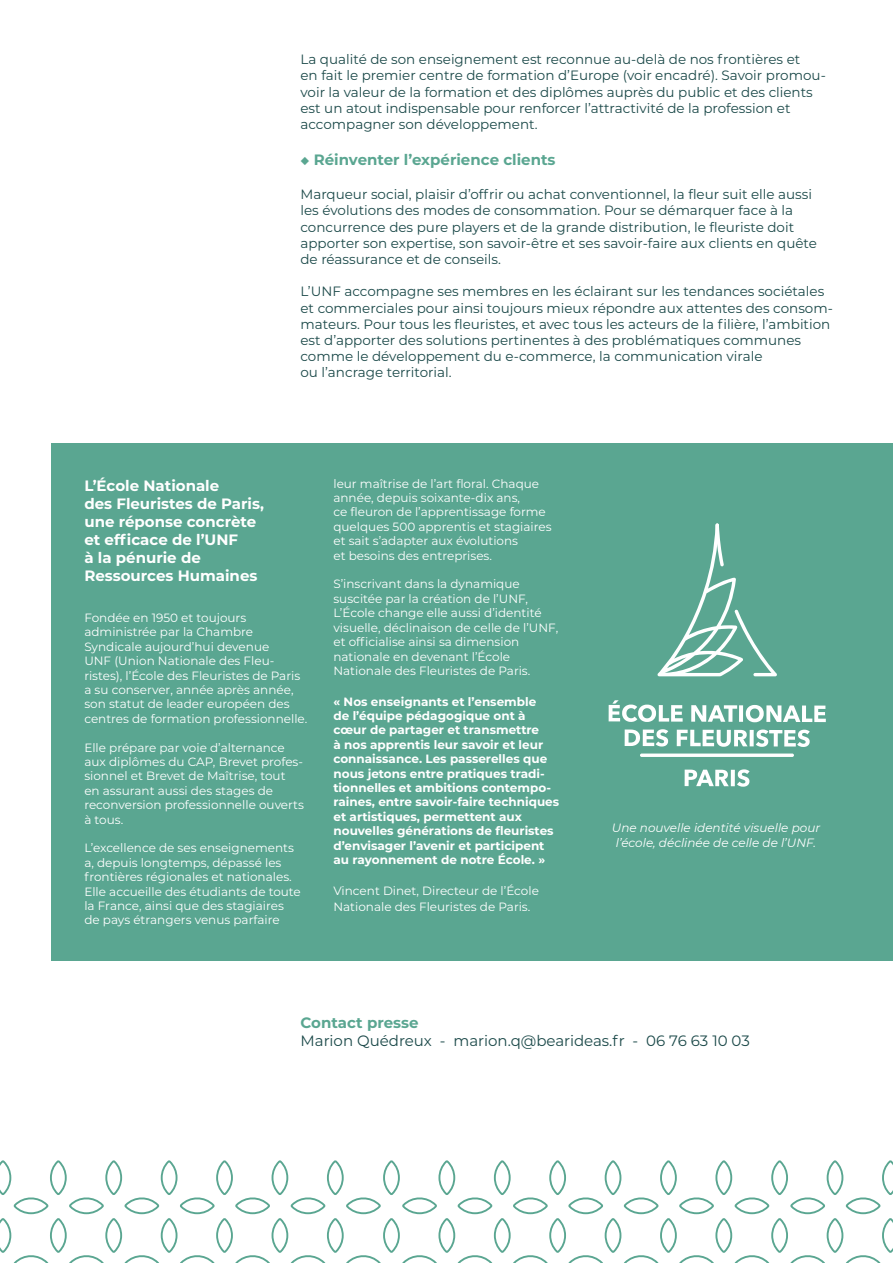
<style>
.page{position:relative;width:893px;height:1263px;background:#fff}
.page>*{position:absolute;margin:0;border:0;box-sizing:border-box;transform-origin:0 0}
.t1{font:700 15px/18px "Montserrat";color:#fff}
.t2{font:15px "Montserrat";color:#1b4949}
.t3{font:700 15px "Montserrat";color:#5aa691}
.t4{font:13.5px/16.2px "Montserrat";color:#1b4949}
.t5{font:12px/14.4px "Montserrat";color:#fff}
.t6{font:700 12px/14.4px "Montserrat";color:#fff}
.t7{font:italic 12px/14.4px "Montserrat";color:#fff;text-align:center}
</style>
<div class="page">
<svg style="left:0;top:1160px;width:893px;height:103px"></svg>
<div style="left:51px;top:443px;width:842px;height:517px;background:#5aa691"></div>
<svg style="left:657px;top:523px;width:120px;height:153px"></svg>
<svg style="left:685px;top:770px;width:44px;height:16px"></svg>
<svg style="left:731px;top:770px;width:4px;height:16px"></svg>
<svg style="left:737px;top:769px;width:13px;height:18px"></svg>
<svg style="left:609px;top:700px;width:74px;height:22px"></svg>
<svg style="left:691px;top:705px;width:46px;height:17px"></svg>
<hr style="left:739px;top:705px;width:4px;height:17px;background:#fff">
<svg style="left:746px;top:705px;width:80px;height:17px"></svg>
<svg style="left:625px;top:729px;width:43px;height:17px"></svg>
<svg style="left:677px;top:730px;width:71px;height:17px"></svg>
<svg style="left:750px;top:730px;width:4px;height:16px"></svg>
<svg style="left:756px;top:729px;width:54px;height:18px"></svg>
<svg style="left:640px;top:753px;width:154px;height:4px"></svg>
<p class="t4" style="left:300px;top:51px;width:527px">La qualité de son enseignement est reconnue au-delà de nos frontières et<br>en fait le premier centre de formation d’Europe (voir encadré). Savoir promou&shy;voir la valeur de la formation et des diplômes auprès du public et des clients est un atout indispensable pour renforcer l’attractivité de la profession et accompagner son développement.</p>
<p class="t3" style="left:300px;top:149px;width:257px">◆ Réinventer l’expérience clients</p>
<p class="t4" style="left:300px;top:186px;width:518px">Marqueur social, plaisir d’offrir ou achat conventionnel, la fleur suit elle aussi les évolutions des modes de consommation. Pour se démarquer face à la concurrence des pure players et de la grande distribution, le fleuriste doit apporter son expertise, son savoir-être et ses savoir-faire aux clients en quête de réassurance et de conseils.</p>
<p class="t4" style="left:300px;top:283px;width:534px">L’UNF accompagne ses membres en les éclairant sur les tendances sociétales et commerciales pour ainsi toujours mieux répondre aux attentes des consom&shy;mateurs. Pour tous les fleuristes, et avec tous les acteurs de la filière, l’ambition est d’apporter des solutions pertinentes à des problématiques communes comme le développement du e-commerce, la communication virale<br>ou l’ancrage territorial.</p>
<p class="t1" style="left:84px;top:475px;width:181px">L’École Nationale<br>des Fleuristes de Paris, une réponse concrète et efficace de l’UNF<br>à la pénurie de<br>Ressources Humaines</p>
<p class="t5" style="left:84px;top:610px;width:225px">Fondée en 1950 et toujours administrée par la Chambre Syndicale aujourd’hui devenue<br>UNF (Union Nationale des Fleu&shy;ristes), l’École des Fleuristes de Paris a su conserver, année après année, son statut de leader européen des centres de formation professionnelle.</p>
<p class="t5" style="left:84px;top:740px;width:221px">Elle prépare par voie d’alternance aux diplômes du CAP, Brevet profes&shy;sionnel et Brevet de Maîtrise, tout en assurant aussi des stages de reconversion professionnelle ouverts à tous.</p>
<p class="t5" style="left:84px;top:840px;width:218px">L’excellence de ses enseignements a, depuis longtemps, dépassé les frontières régionales et nationales.<br>Elle accueille des étudiants de toute la France, ainsi que des stagiaires de pays étrangers venus parfaire</p>
<p class="t5" style="left:333px;top:476px;width:220px">leur maîtrise de l’art floral. Chaque année, depuis soixante-dix ans,<br>ce fleuron de l’apprentissage forme quelques 500 apprentis et stagiaires et sait s’adapter aux évolutions<br>et besoins des entreprises.</p>
<p class="t5" style="left:333px;top:577px;width:226px">S’inscrivant dans la dynamique suscitée par la création de l’UNF, L’École change elle aussi d’identité visuelle, déclinaison de celle de l’UNF, et officialise ainsi sa dimension nationale en devenant l’École Nationale des Fleuristes de Paris.</p>
<p class="t6" style="left:333px;top:693px;width:227px">« Nos enseignants et l’ensemble<br>de l’équipe pédagogique ont à cœur de partager et transmettre<br>à nos apprentis leur savoir et leur connaissance. Les passerelles que nous jetons entre pratiques tradi&shy;tionnelles et ambitions contempo&shy;raines, entre savoir-faire techniques et artistiques, permettent aux nouvelles générations de fleuristes d’envisager l’avenir et participent au rayonnement de notre École. »</p>
<p class="t5" style="left:333px;top:882px;width:207px;line-height:16.2px">Vincent Dinet, Directeur de l’École<br>Nationale des Fleuristes de Paris.</p>
<p class="t7" style="left:612px;top:820px;width:210px">Une nouvelle identité visuelle pour l’école, déclinée de celle de l’UNF.</p>
<p class="t3" style="left:300px;top:1012px;width:120px">Contact presse</p>
<p class="t2" style="left:300px;top:1031px;width:451px">Marion Quédreux - marion.q@bearideas.fr - 06 76 63 10 03</p>
</div>
